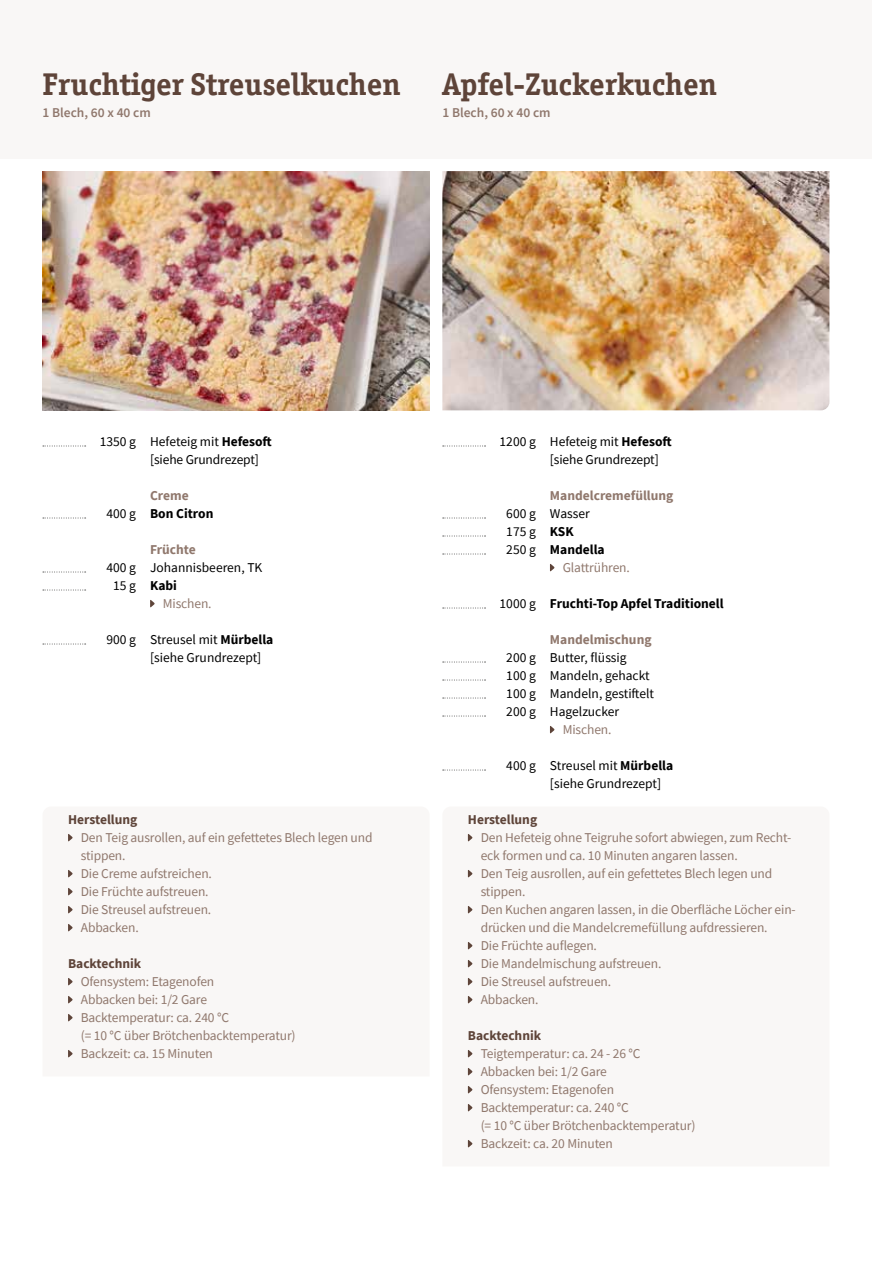
<style>
.page{position:relative;width:872px;height:1263px;background:#fff}
.page>*{position:absolute;margin:0;border:0;box-sizing:border-box;transform-origin:0 0}
.t1{font:700 31.5px "Officina Serif ITC Pro";color:#5e4439}
.t2{font:13.5px/18px "Source Sans Pro";letter-spacing:-.01em;color:#90786d}
.t3{font:13.5px/18px "Source Sans Pro";color:#000}
.t4{font:700 13.5px/18px "Source Sans Pro";color:#000}
.t5{font:700 13.5px "Source Sans Pro";color:#90786d}
.t6{font:700 13.5px "Source Sans Pro";color:#5e4439}
.t7{font:600 13.5px "Source Sans Pro";color:#90786d}
.s1{font-weight:700}
</style>
<div class="page">
<div style="left:0;top:0;width:872px;height:158px;background:#f9f7f6"></div>
<img style="left:442px;top:171px;width:387px;height:239px">
<img style="left:43px;top:171px;width:386px;height:239px">
<svg style="left:550px;top:564px;width:5px;height:8px"></svg>
<svg style="left:550px;top:726px;width:5px;height:8px"></svg>
<svg style="left:150px;top:600px;width:5px;height:8px"></svg>
<svg style="left:468px;top:833px;width:5px;height:9px"></svg>
<svg style="left:468px;top:869px;width:5px;height:9px"></svg>
<svg style="left:468px;top:905px;width:5px;height:9px"></svg>
<svg style="left:468px;top:941px;width:5px;height:9px"></svg>
<svg style="left:468px;top:959px;width:5px;height:9px"></svg>
<svg style="left:468px;top:977px;width:5px;height:9px"></svg>
<svg style="left:468px;top:995px;width:5px;height:9px"></svg>
<svg style="left:468px;top:1049px;width:5px;height:9px"></svg>
<svg style="left:468px;top:1067px;width:5px;height:9px"></svg>
<svg style="left:468px;top:1085px;width:5px;height:9px"></svg>
<svg style="left:468px;top:1103px;width:5px;height:9px"></svg>
<svg style="left:468px;top:1139px;width:5px;height:9px"></svg>
<svg style="left:68px;top:833px;width:5px;height:9px"></svg>
<svg style="left:68px;top:869px;width:5px;height:9px"></svg>
<svg style="left:68px;top:887px;width:5px;height:9px"></svg>
<svg style="left:68px;top:905px;width:5px;height:9px"></svg>
<svg style="left:68px;top:923px;width:5px;height:9px"></svg>
<svg style="left:68px;top:977px;width:5px;height:9px"></svg>
<svg style="left:68px;top:995px;width:5px;height:9px"></svg>
<svg style="left:68px;top:1013px;width:5px;height:9px"></svg>
<svg style="left:68px;top:1049px;width:5px;height:9px"></svg>
<svg style="left:443px;top:446px;width:42px;height:1px"></svg>
<svg style="left:443px;top:518px;width:42px;height:1px"></svg>
<svg style="left:443px;top:536px;width:42px;height:1px"></svg>
<svg style="left:443px;top:554px;width:42px;height:1px"></svg>
<svg style="left:443px;top:608px;width:42px;height:1px"></svg>
<svg style="left:443px;top:662px;width:42px;height:1px"></svg>
<svg style="left:443px;top:680px;width:42px;height:1px"></svg>
<svg style="left:443px;top:698px;width:42px;height:1px"></svg>
<svg style="left:443px;top:716px;width:42px;height:1px"></svg>
<svg style="left:443px;top:770px;width:42px;height:1px"></svg>
<svg style="left:43px;top:446px;width:43px;height:1px"></svg>
<svg style="left:43px;top:518px;width:43px;height:1px"></svg>
<svg style="left:43px;top:572px;width:43px;height:1px"></svg>
<svg style="left:43px;top:590px;width:43px;height:1px"></svg>
<svg style="left:43px;top:644px;width:43px;height:1px"></svg>
<h1 class="t1" style="left:43px;top:65px;width:360px">Fruchtiger Streuselkuchen</h1>
<p class="t7" style="left:43px;top:104px;width:110px">1 Blech, 60 x 40 cm</p>
<h1 class="t1" style="left:442px;top:65px;width:276px">Apfel-Zuckerkuchen</h1>
<p class="t7" style="left:442px;top:104px;width:110px">1 Blech, 60 x 40 cm</p>
<p class="t3" style="left:100px;top:433px;width:38px">1350 g</p>
<p class="t3" style="left:106px;top:505px;width:31px">400 g</p>
<p class="t3" style="left:106px;top:559px;width:31px;text-align:center">400 g<br>15 g</p>
<p class="t3" style="left:106px;top:631px;width:31px">900 g</p>
<p class="t3" style="left:150px;top:433px;width:123px">Hefeteig mit <span class="s1">Hefesoft </span>[siehe Grundrezept]</p>
<p class="t5" style="left:150px;top:487px;width:40px">Creme</p>
<p class="t4" style="left:150px;top:505px;width:65px">Bon Citron</p>
<p class="t5" style="left:150px;top:541px;width:47px">Früchte</p>
<p class="t3" style="left:150px;top:559px;width:114px">Johannisbeeren, TK</p>
<p class="t4" style="left:150px;top:577px;width:28px">Kabi</p>
<p class="t2" style="left:163px;top:595px;width:50px">Mischen.</p>
<p class="t3" style="left:150px;top:631px;width:125px">Streusel mit <span class="s1">Mürbella </span>[siehe Grundrezept]</p>
<p class="t6" style="left:68px;top:811px;width:71px">Herstellung</p>
<p class="t2" style="left:81px;top:829px;width:293px">Den Teig ausrollen, auf ein gefettetes Blech legen und stippen.<br>Die Creme aufstreichen.<br>Die Früchte aufstreuen.<br>Die Streusel aufstreuen.<br>Abbacken.</p>
<p class="t6" style="left:68px;top:955px;width:75px">Backtechnik</p>
<p class="t2" style="left:81px;top:973px;width:216px">Ofensystem: Etagenofen<br>Abbacken bei: 1/2 Gare<br>Backtemperatur: ca. 240 °C<br>(= 10 °C über Brötchenbacktemperatur)<br>Backzeit: ca. 15 Minuten</p>
<p class="t3" style="left:499px;top:433px;width:38px">1200 g</p>
<p class="t3" style="left:506px;top:505px;width:31px;text-align:justify">600 g 175 g 250 g</p>
<p class="t3" style="left:499px;top:595px;width:38px">1000 g</p>
<p class="t3" style="left:506px;top:649px;width:31px;text-align:justify">200 g 100 g 100 g 200 g</p>
<p class="t3" style="left:506px;top:757px;width:31px">400 g</p>
<p class="t3" style="left:550px;top:433px;width:123px">Hefeteig mit <span class="s1">Hefesoft </span>[siehe Grundrezept]</p>
<p class="t5" style="left:550px;top:487px;width:125px">Mandelcremefüllung</p>
<p class="t3" style="left:550px;top:505px;width:41px">Wasser</p>
<p class="t4" style="left:550px;top:523px;width:56px">KSK<br>Mandella</p>
<p class="t2" style="left:563px;top:559px;width:69px">Glattrühren.</p>
<p class="t4" style="left:550px;top:595px;width:175px">Fruchti-Top Apfel Traditionell</p>
<p class="t5" style="left:550px;top:631px;width:103px">Mandelmischung</p>
<p class="t3" style="left:550px;top:649px;width:106px">Butter, flüssig<br>Mandeln, gehackt<br>Mandeln, gestiftelt<br>Hagelzucker</p>
<p class="t2" style="left:563px;top:721px;width:50px">Mischen.</p>
<p class="t3" style="left:550px;top:757px;width:125px">Streusel mit <span class="s1">Mürbella </span>[siehe Grundrezept]</p>
<p class="t6" style="left:468px;top:811px;width:71px">Herstellung</p>
<p class="t2" style="left:480px;top:829px;width:317px">Den Hefeteig ohne Teigruhe sofort abwiegen, zum Recht&shy;eck formen und ca. 10 Minuten angaren lassen.<br>Den Teig ausrollen, auf ein gefettetes Blech legen und stippen.<br>Den Kuchen angaren lassen, in die Oberfläche Löcher ein&shy;drücken und die Mandelcremefüllung aufdressieren.<br>Die Früchte auflegen.<br>Die Mandelmischung aufstreuen.<br>Die Streusel aufstreuen.<br>Abbacken.</p>
<p class="t6" style="left:468px;top:1027px;width:75px">Backtechnik</p>
<p class="t2" style="left:480px;top:1045px;width:216px">Teigtemperatur: ca. 24 - 26 °C<br>Abbacken bei: 1/2 Gare<br>Ofensystem: Etagenofen<br>Backtemperatur: ca. 240 °C<br>(= 10 °C über Brötchenbacktemperatur)<br>Backzeit: ca. 20 Minuten</p>
</div>
